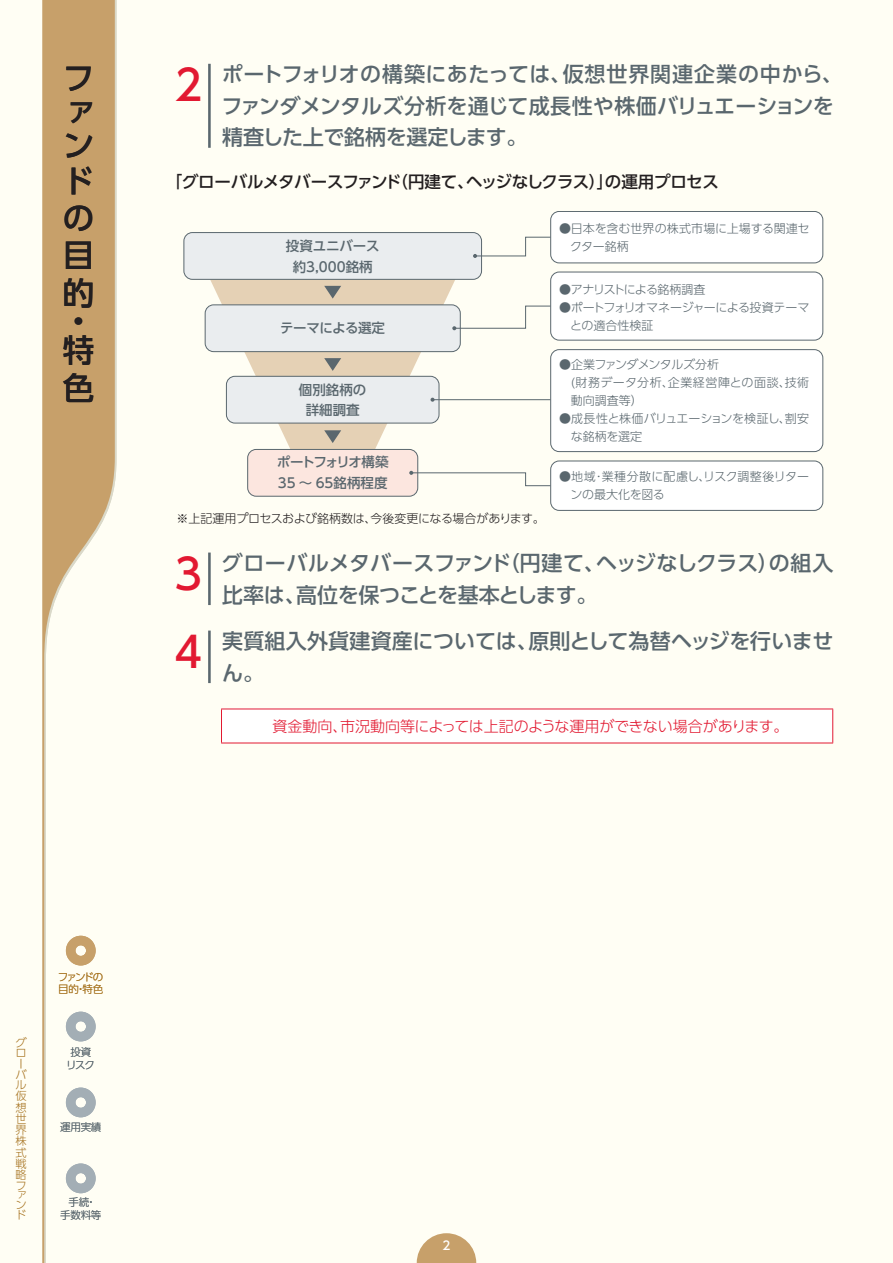
<style>
.page{position:relative;width:893px;height:1263px;background:#fffef4}
.page>*{position:absolute;margin:0;border:0;box-sizing:border-box;transform-origin:0 0}
.textbase{font:500 42px "UD Shin Go Pro";color:#e21931}
.t1{font:500 31.5px/37.2px "UD Shin Go Pro";color:#231f20;text-align:justify}
.C-14ptM{font:500 21px/31.5px "UD Shin Go Pro";letter-spacing:-.005em;color:#5a676e}
.A-小見出し{font:500 16.5px "UD Shin Go Pro";letter-spacing:-.03em;color:#231f20}
.textbase-2{font:300 15px "UD Shin Go Pro";letter-spacing:-.01em;color:#e21931}
.t2{font:500 13.5px/20.2px "UD Shin Go Pro";color:#5a676e;text-align:center}
.t3{font:500 13.5px "UD Shin Go Pro";letter-spacing:-.035em;color:#5a676e}
.t4{font:300 12px/18px "UD Shin Go Pro";letter-spacing:-.005em;color:#5a676e}
.A-8pt{font:300 12px "UD Shin Go Pro";letter-spacing:-.02em;color:#231f20}
.t5{font:300 12px "UD Shin Go Pro";letter-spacing:-.075em;color:#5a676e}
.t6{font:500 12px "UD Shin Go Pro";color:#fff}
.t7{font:300 11.25px/10.8px "UD Shin Go Pro";color:#a6721e}
.t8{font:300 10.5px/12.6px "UD Shin Go Pro";letter-spacing:-.02em;color:#5a676e;text-align:center}
.t9{font:300 10.5px/12.6px "UD Shin Go Pro";letter-spacing:-.13em;color:#a6721e}
</style>
<div class="page">
<svg style="left:417px;top:1233px;width:59px;height:30px"></svg>
<svg style="left:43px;top:0;width:72px;height:1263px"></svg>
<svg style="left:66px;top:936px;width:30px;height:29px"></svg>
<svg style="left:66px;top:1012px;width:30px;height:29px"></svg>
<svg style="left:66px;top:1087px;width:30px;height:30px"></svg>
<svg style="left:66px;top:1163px;width:30px;height:30px"></svg>
<hr style="left:208px;top:64px;width:3px;height:84px;background:#5a676e">
<svg style="left:205px;top:280px;width:255px;height:169px;fill:#e5d1b5"></svg>
<div style="left:248px;top:449px;width:170px;height:47px;background:#fce6df;border-radius:9px"></div>
<div style="left:247px;top:449px;width:171px;height:48px;border:1px solid #5a676e;border-radius:9px"></div>
<div style="left:184px;top:233px;width:298px;height:46px;background:#eaedef;border-radius:9px"></div>
<div style="left:183px;top:232px;width:299px;height:48px;border:1px solid #5a676e;border-radius:9px"></div>
<div style="left:205px;top:305px;width:255px;height:47px;background:#eaedef;border-radius:9px"></div>
<div style="left:205px;top:304px;width:256px;height:48px;border:1px solid #5a676e;border-radius:9px"></div>
<div style="left:226px;top:376px;width:213px;height:47px;background:#eaedef;border-radius:9px"></div>
<div style="left:226px;top:376px;width:213px;height:47px;border:1px solid #5a676e;border-radius:9px"></div>
<svg style="left:324px;top:286px;width:17px;height:13px"></svg>
<svg style="left:324px;top:358px;width:17px;height:13px"></svg>
<svg style="left:324px;top:430px;width:17px;height:13px"></svg>
<svg style="left:473px;top:236px;width:78px;height:22px"></svg>
<svg style="left:452px;top:305px;width:98px;height:25px"></svg>
<svg style="left:409px;top:471px;width:141px;height:15px"></svg>
<hr style="left:432px;top:399px;width:119px;height:1px;background:#5a676e">
<svg style="left:430px;top:398px;width:5px;height:4px"></svg>
<div style="left:551px;top:211px;width:272px;height:52px;background:#fff;border-radius:9px"></div>
<div style="left:550px;top:211px;width:273px;height:52px;border:1px solid #5a676e;border-radius:9px"></div>
<div style="left:551px;top:350px;width:272px;height:102px;background:#fff;border-radius:9px"></div>
<div style="left:550px;top:349px;width:273px;height:103px;border:1px solid #5a676e;border-radius:9px"></div>
<div style="left:551px;top:272px;width:272px;height:68px;background:#fff;border-radius:9px"></div>
<div style="left:550px;top:272px;width:273px;height:68px;border:1px solid #5a676e;border-radius:9px"></div>
<div style="left:551px;top:461px;width:272px;height:49px;background:#fff;border-radius:9px"></div>
<div style="left:550px;top:461px;width:273px;height:50px;border:1px solid #5a676e;border-radius:9px"></div>
<hr style="left:208px;top:552px;width:3px;height:53px;background:#5a676e">
<hr style="left:208px;top:630px;width:3px;height:53px;background:#5a676e">
<div style="left:221px;top:709px;width:612px;height:34px;background:#fff"></div>
<hr style="left:221px;top:709px;width:612px;height:1px;background:#e21931">
<hr style="left:221px;top:709px;width:1px;height:34px;background:#e21931">
<hr style="left:832px;top:709px;width:1px;height:34px;background:#e21931">
<hr style="left:221px;top:743px;width:612px;height:1px;background:#e21931">
<h2 class="t1" style="left:63px;top:61px;width:31px;line-height:33.2px">ファン</h2>
<h2 class="t1" style="left:63px;top:162px;width:31px">ドの目的</h2>
<h2 class="t1" style="left:63px;top:306px;width:32px;line-height:28.8px">・特</h2>
<h2 class="t1" style="left:63px;top:368px;width:32px">色</h2>
<p class="textbase" style="left:174px;top:51px;width:29px">2</p>
<p class="C-14ptM" style="left:221px;top:58px;width:623px">ポートフォリオの構築にあたっては、仮想世界関連企業の中から、ファンダメンタルズ分析を通じて成長性や株価バリュエーションを精査した上で銘柄を選定します。</p>
<p class="A-小見出し" style="left:166px;top:168px;width:555px">「グローバルメタバースファンド（円建て、ヘッジなしクラス）」の運用プロセス</p>
<p class="t2" style="left:286px;top:236px;width:95px">投資ユニバース約3,000銘柄</p>
<p class="t3" style="left:280px;top:317px;width:107px">テーマによる選定</p>
<p class="t2" style="left:299px;top:379px;width:69px">個別銘柄の詳細調査</p>
<p class="t2" style="left:277px;top:452px;width:113px;text-align:left">ポートフォリオ構築<br>35 ～ 65銘柄程度</p>
<p class="t4" style="left:570px;top:219px;width:241px;text-indent:-11px">●日本を含む世界の株式市場に上場する関連セクター銘柄</p>
<p class="t5" style="left:559px;top:280px;width:148px">●アナリストによる銘柄調査</p>
<p class="t4" style="left:570px;top:298px;width:241px;text-indent:-11px">●ポートフォリオマネージャーによる投資テーマとの適合性検証</p>
<p class="t4" style="left:571px;top:355px;width:240px;text-indent:-12px">●企業ファンダメンタルズ分析<br>(財務データ分析､企業経営陣との面談､技術動向調査等）</p>
<p class="t4" style="left:571px;top:409px;width:240px;text-indent:-12px">●成長性と株価バリュエーションを検証し､割安な銘柄を選定</p>
<p class="t4" style="left:570px;top:467px;width:240px;text-indent:-11px">●地域･業種分散に配慮し､リスク調整後リターンの最大化を図る</p>
<p class="A-8pt" style="left:176px;top:509px;width:364px">※上記運用プロセスおよび銘柄数は､今後変更になる場合があります｡</p>
<p class="textbase" style="left:174px;top:539px;width:29px">3</p>
<p class="C-14ptM" style="left:222px;top:547px;width:613px">グローバルメタバースファンド（円建て、ヘッジなしクラス）の組入比率は、高位を保つことを基本とします。</p>
<p class="textbase" style="left:174px;top:617px;width:29px">4</p>
<p class="C-14ptM" style="left:222px;top:625px;width:613px">実質組入外貨建資産については、原則として為替ヘッジを行いません。</p>
<p class="textbase-2" style="left:273px;top:714px;width:517px">資金動向、市況動向等によっては上記のような運用ができない場合があります。</p>
<p class="t7" style="left:16px;top:1037px;width:13px">グローバル仮想世界株式戦略ファン</p>
<p class="t7" style="left:16px;top:1209px;width:12px">ド</p>
<p class="t9" style="left:58px;top:970px;width:47px">ファンドの目的・特色</p>
<p class="t8" style="left:66px;top:1045px;width:30px">投資リスク</p>
<p class="t8" style="left:60px;top:1120px;width:43px">運用実績</p>
<p class="t8" style="left:60px;top:1195px;width:43px">手続・<br>手数料等</p>
<p class="t6" style="left:442px;top:1236px;width:9px">2</p>
</div>
